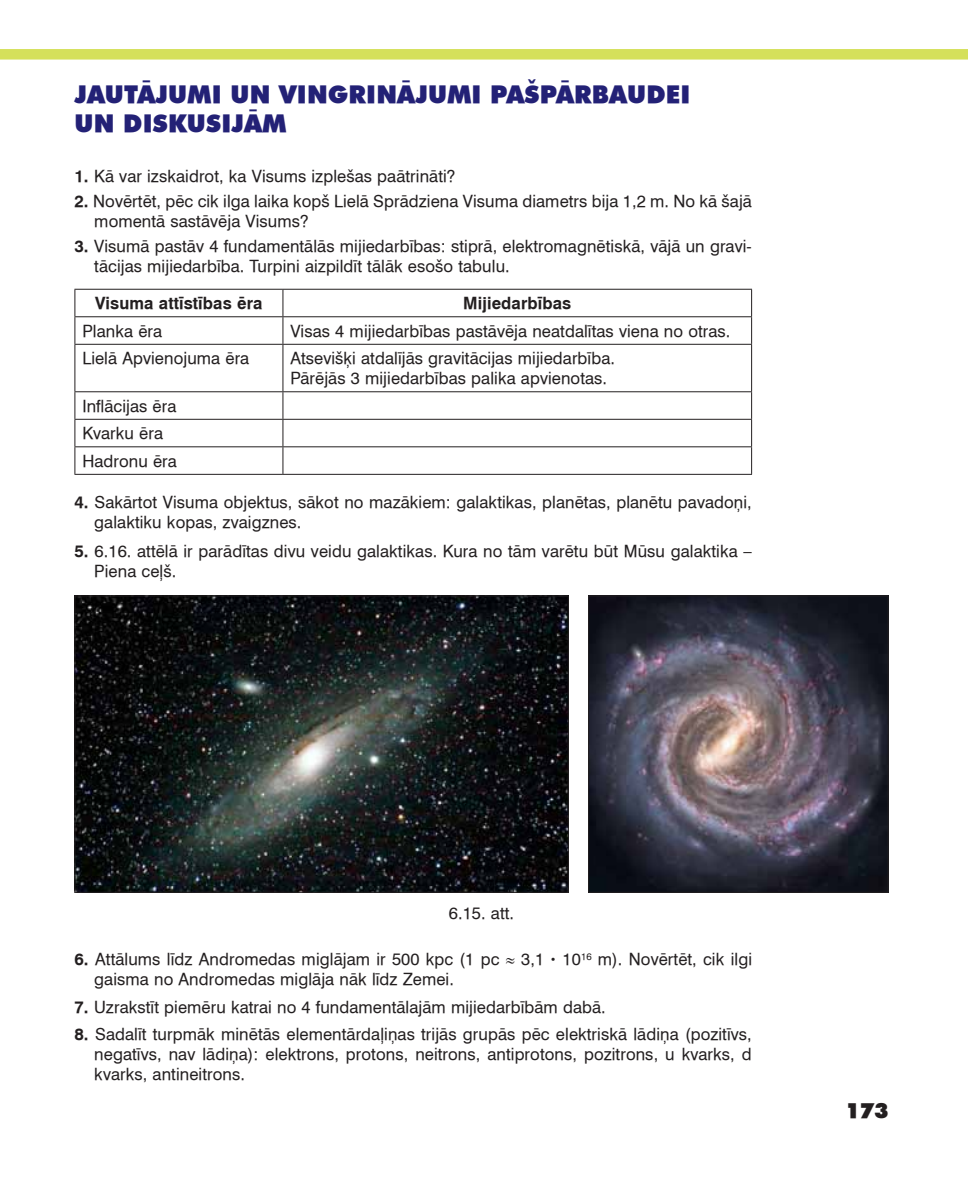
<style>
.page{position:relative;width:968px;height:1191px;background:#fff}
.page>*{position:absolute;margin:0;border:0;box-sizing:border-box;transform-origin:0 0}
.t1{font:900 24.5px/29.4px "Futura TL";letter-spacing:.005em;color:#232176}
.t2{font:900 21px "Futura TL";color:#231f20}
.t3{font:16.62px/19.9px "Swiss 721 TL";letter-spacing:.005em;color:#231f20}
.t4{font:700 16.62px "Swiss 721 TL";letter-spacing:.005em;color:#231f20}
.s1{font-weight:700}
.s2{font-family:"Century Schoolbook TL";font-weight:700}
</style>
<div class="page">
<div style="left:0;top:49px;width:967px;height:11px;background:#d5e05b"></div>
<hr style="left:74px;top:289px;width:209px;height:1px;background:#231f20">
<hr style="left:283px;top:289px;width:469px;height:1px;background:#231f20">
<hr style="left:74px;top:316px;width:209px;height:1px;background:#231f20">
<svg style="left:74px;top:290px;width:1px;height:54px"></svg>
<hr style="left:283px;top:316px;width:469px;height:1px;background:#231f20">
<svg style="left:282px;top:290px;width:1px;height:54px"></svg>
<svg style="left:751px;top:290px;width:1px;height:54px"></svg>
<hr style="left:74px;top:344px;width:209px;height:1px;background:#231f20">
<hr style="left:74px;top:345px;width:1px;height:46px;background:#231f20">
<hr style="left:283px;top:344px;width:469px;height:1px;background:#231f20">
<hr style="left:282px;top:345px;width:1px;height:46px;background:#231f20">
<hr style="left:751px;top:345px;width:1px;height:46px;background:#231f20">
<hr style="left:74px;top:391px;width:209px;height:1px;background:#231f20">
<hr style="left:283px;top:391px;width:469px;height:1px;background:#231f20">
<hr style="left:74px;top:419px;width:209px;height:1px;background:#231f20">
<hr style="left:283px;top:419px;width:469px;height:1px;background:#231f20">
<hr style="left:74px;top:446px;width:209px;height:1px;background:#231f20">
<svg style="left:74px;top:392px;width:1px;height:82px"></svg>
<hr style="left:283px;top:446px;width:469px;height:1px;background:#231f20">
<svg style="left:282px;top:392px;width:1px;height:82px"></svg>
<svg style="left:751px;top:392px;width:1px;height:82px"></svg>
<hr style="left:74px;top:474px;width:209px;height:1px;background:#231f20">
<hr style="left:283px;top:474px;width:469px;height:1px;background:#231f20">
<img style="left:590px;top:597px;width:296px;height:293px">
<div style="left:588px;top:595px;width:300px;height:297px;border:1px solid #231f20"></div>
<img style="left:76px;top:597px;width:490px;height:293px">
<div style="left:74px;top:595px;width:494px;height:297px;border:1px solid #231f20"></div>
<h1 class="t1" style="left:74px;top:79px;width:617px">JAUTĀJUMI UN VINGRINĀJUMI PAŠPĀRBAUDEI<br>UN DISKUSIJĀM</h1>
<p class="t3" style="left:74px;top:166px;width:382px"><span class="s1">1.</span> Kā var izskaidrot, ka Visums izplešas paātrināti?</p>
<p class="t3" style="left:94px;top:191px;width:659px;text-indent:-20px"><span class="s1">2.</span> Novērtēt, pēc cik ilga laika kopš Lielā Sprādziena Visuma diametrs bija 1,2 m. No kā šajā momentā sastāvēja Visums?</p>
<p class="t3" style="left:94px;top:236px;width:659px;text-indent:-20px"><span class="s1">3.</span> Visumā pastāv 4 fundamentālās mijiedarbības: stiprā, elektromagnētiskā, vājā un gravi&shy;tācijas mijiedarbība. Turpini aizpildīt tālāk esošo tabulu.</p>
<p class="t4" style="left:95px;top:293px;width:169px">Visuma attīstības ēra</p>
<p class="t4" style="left:463px;top:293px;width:109px">Mijiedarbības</p>
<p class="t3" style="left:82px;top:320px;width:81px">Planka ēra</p>
<p class="t3" style="left:290px;top:320px;width:441px">Visas 4 mijiedarbības pastāvēja neatdalītas viena no otras.</p>
<p class="t3" style="left:82px;top:348px;width:168px">Lielā Apvienojuma ēra</p>
<p class="t3" style="left:290px;top:348px;width:326px">Atsevišķi atdalījās gravitācijas mijiedarbība.<br>Pārējās 3 mijiedarbības palika apvienotas.</p>
<p class="t3" style="left:82px;top:392px;width:96px;line-height:27.5px">Inflācijas ēra<br>Kvarku ēra<br>Hadronu ēra</p>
<p class="t3" style="left:94px;top:491px;width:659px;text-indent:-20px"><span class="s1">4.</span> Sakārtot Visuma objektus, sākot no mazākiem: galaktikas, planētas, planētu pavadoņi, galaktiku kopas, zvaigznes.</p>
<p class="t3" style="left:94px;top:541px;width:659px;text-indent:-20px"><span class="s1">5.</span> 6.16. attēlā ir parādītas divu veidu galaktikas. Kura no tām varētu būt Mūsu galaktika –<br>Piena ceļš.</p>
<p class="t3" style="left:449px;top:903px;width:67px">6.15. att.</p>
<p class="t3" style="left:94px;top:949px;width:659px;text-indent:-20px"><span class="s1">6.</span> Attālums līdz Andromedas miglājam ir 500 kpc (1 pc ≈ 3,1 <span class="s2">∙</span> 10<sup>16</sup> m). Novērtēt, cik ilgi gaisma no Andromedas miglāja nāk līdz Zemei.</p>
<p class="t3" style="left:74px;top:996px;width:533px"><span class="s1">7.</span> Uzrakstīt piemēru katrai no 4 fundamentālajām mijiedarbībām dabā.</p>
<p class="t3" style="left:94px;top:1024px;width:659px;text-align:justify;text-indent:-20px"><span class="s1">8.</span> Sadalīt turpmāk minētās elementārdaļiņas trijās grupās pēc elektriskā lādiņa (pozitīvs, negatīvs, nav lādiņa): elektrons, protons, neitrons, antiprotons, pozitrons, u kvarks, d kvarks, antineitrons.</p>
<p class="t2" style="left:845px;top:1096px;width:45px">173</p>
</div>
